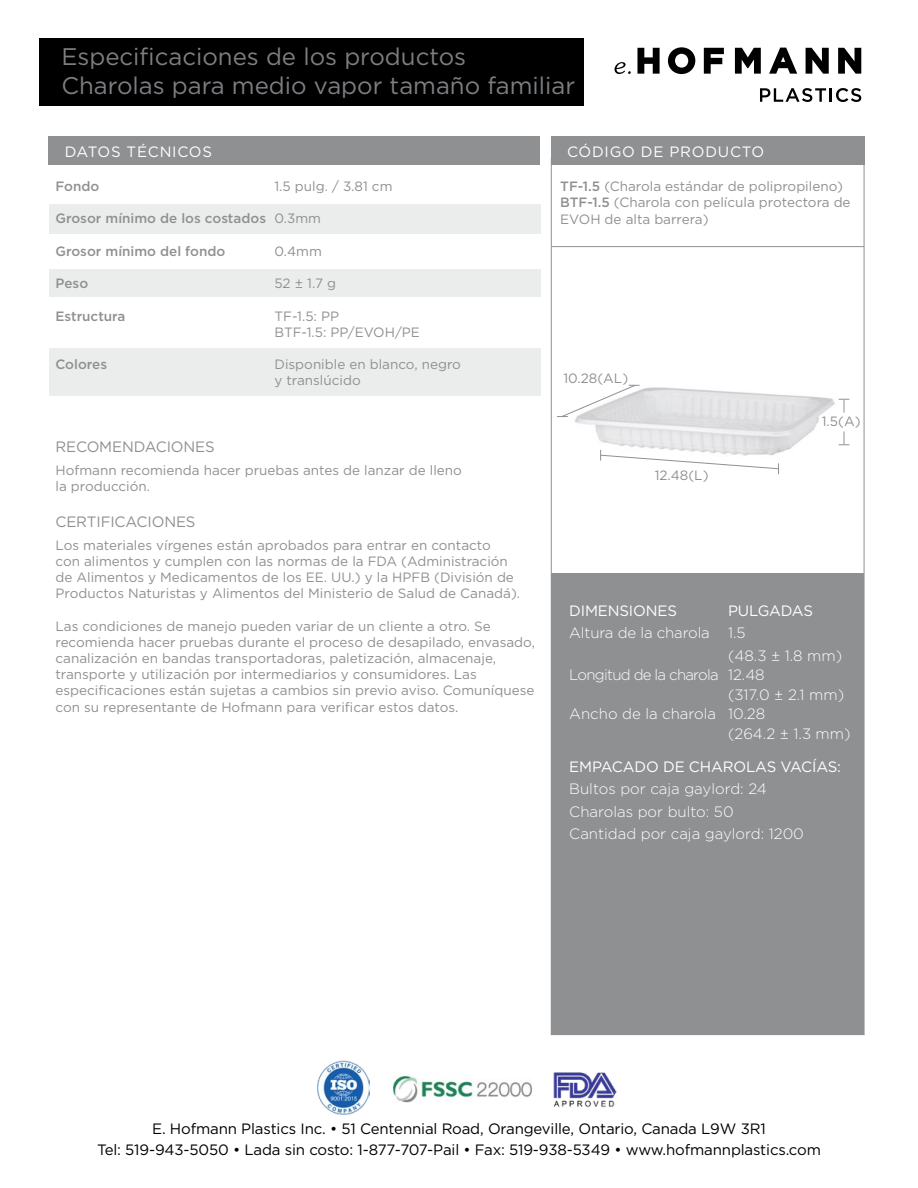
<style>
.page{position:relative;width:918px;height:1188px;background:#fff}
.page>*{position:absolute;margin:0;border:0;box-sizing:border-box;transform-origin:0 0}
.t1{font:24px/28.8px "Gotham";color:#7c7e81}
.t2{font:15px/21px "Gotham";letter-spacing:-.01em;color:#000;text-align:center}
.t3{font:300 15px/22.5px "Gotham";color:#fff}
.t4{font:15px "Gotham";letter-spacing:-.01em;color:#fff}
.t5{font:15px "Gotham";letter-spacing:-.01em;color:#8e9092}
.t6{font:300 15px "Gotham";letter-spacing:-.05em;color:#fff}
.t7{font:15px "Gotham";letter-spacing:.05em;color:#fff}
.t8{font:15px "Gotham";letter-spacing:.045em;color:#fff}
.t9{font:13.5px/16.2px "Gotham";color:#8e9092}
.t10{font:500 13.5px "Gotham";color:#8e9092}
.s1{font-weight:400}
.s2{font-weight:500}
</style>
<div class="page">
<svg style="left:637px;top:48px;width:23px;height:26px"></svg>
<svg style="left:668px;top:47px;width:27px;height:27px"></svg>
<svg style="left:704px;top:48px;width:20px;height:26px"></svg>
<svg style="left:735px;top:48px;width:26px;height:26px"></svg>
<svg style="left:769px;top:48px;width:28px;height:26px"></svg>
<svg style="left:806px;top:48px;width:23px;height:26px"></svg>
<svg style="left:838px;top:48px;width:23px;height:26px"></svg>
<svg style="left:615px;top:62px;width:16px;height:12px"></svg>
<svg style="left:760px;top:88px;width:101px;height:14px"></svg>
<img style="left:392px;top:1075px;width:140px;height:28px">
<img style="left:318px;top:1061px;width:52px;height:53px">
<div style="left:551px;top:136px;width:313px;height:29px;background:#8e9092"></div>
<div style="left:551px;top:573px;width:313px;height:461px;background:#8e9092"></div>
<img style="left:553px;top:1072px;width:64px;height:35px">
<hr style="left:551px;top:246px;width:313px;height:1px;background:#8e9092">
<div style="left:39px;top:38px;width:545px;height:68px;background:#000"></div>
<div style="left:49px;top:204px;width:492px;height:30px;background:#ebecec"></div>
<div style="left:49px;top:269px;width:492px;height:28px;background:#ebecec"></div>
<div style="left:49px;top:349px;width:492px;height:47px;background:#ebecec"></div>
<div style="left:49px;top:136px;width:491px;height:29px;background:#8e9092"></div>
<img style="left:574px;top:387px;width:274px;height:88px">
<svg style="left:600px;top:450px;width:179px;height:24px"></svg>
<svg style="left:839px;top:399px;width:10px;height:14px"></svg>
<svg style="left:839px;top:431px;width:10px;height:14px"></svg>
<svg style="left:557px;top:384px;width:83px;height:34px"></svg>
<h1 class="t1" style="left:61px;top:42px;width:515px">Especificaciones de los productos<br>Charolas para medio vapor tamaño familiar</h1>
<p class="t8" style="left:65px;top:142px;width:149px">DATOS TÉCNICOS</p>
<p class="t10" style="left:56px;top:177px;width:45px">Fondo</p>
<p class="t9" style="left:274px;top:178px;width:120px">1.5 pulg. / 3.81 cm</p>
<p class="t10" style="left:56px;top:210px;width:267px">Grosor mínimo de los costados <span class="s1">0.3mm</span></p>
<p class="t10" style="left:56px;top:242px;width:171px">Grosor mínimo del fondo</p>
<p class="t9" style="left:274px;top:243px;width:49px">0.4mm</p>
<p class="t10" style="left:56px;top:275px;width:34px">Peso</p>
<p class="t9" style="left:274px;top:275px;width:63px">52 ± 1.7 g</p>
<p class="t10" style="left:56px;top:307px;width:71px">Estructura</p>
<p class="t9" style="left:274px;top:307px;width:147px">TF-1.5: PP<br>BTF-1.5: PP/EVOH/PE</p>
<p class="t10" style="left:56px;top:356px;width:53px">Colores</p>
<p class="t9" style="left:274px;top:356px;width:188px">Disponible en blanco, negro y translúcido</p>
<p class="t5" style="left:56px;top:437px;width:161px">RECOMENDACIONES</p>
<p class="t9" style="left:56px;top:462px;width:408px">Hofmann recomienda hacer pruebas antes de lanzar de lleno la producción.</p>
<p class="t5" style="left:56px;top:512px;width:142px">CERTIFICACIONES</p>
<p class="t9" style="left:56px;top:536px;width:466px">Los materiales vírgenes están aprobados para entrar en contacto<br>con alimentos y cumplen con las normas de la FDA (Administración de Alimentos y Medicamentos de los EE. UU.) y la HPFB (División de Productos Naturistas y Alimentos del Ministerio de Salud de Canadá).</p>
<p class="t9" style="left:56px;top:617px;width:481px">Las condiciones de manejo pueden variar de un cliente a otro. Se recomienda hacer pruebas durante el proceso de desapilado, envasado, canalización en bandas transportadoras, paletización, almacenaje, transporte y utilización por intermediarios y consumidores. Las especificaciones están sujetas a cambios sin previo aviso. Comuníquese con su representante de Hofmann para verificar estos datos.</p>
<p class="t7" style="left:567px;top:142px;width:199px">CÓDIGO DE PRODUCTO</p>
<p class="t9" style="left:560px;top:178px;width:292px"><span class="s2">TF-1.5</span> (Charola estándar de polipropileno)<br><span class="s2">BTF-1.5</span> (Charola con película protectora de<br>EVOH de alta barrera)</p>
<p class="t9" style="left:563px;top:370px;width:66px">10.28(AL)</p>
<p class="t9" style="left:655px;top:466px;width:55px">12.48(L)</p>
<p class="t9" style="left:822px;top:412px;width:40px">1.5(A)</p>
<p class="t4" style="left:569px;top:601px;width:109px">DIMENSIONES</p>
<p class="t4" style="left:728px;top:601px;width:86px">PULGADAS</p>
<p class="t3" style="left:728px;top:622px;width:116px;text-indent:-159px">Altura de la charola 1.5<br>(48.3 ± 1.8 mm)</p>
<p class="t6" style="left:569px;top:666px;width:197px">Longitud de la charola 12.48</p>
<p class="t3" style="left:728px;top:683px;width:118px">(317.0 ± 2.1 mm)</p>
<p class="t3" style="left:569px;top:703px;width:197px">Ancho de la charola 10.28</p>
<p class="t3" style="left:728px;top:722px;width:124px">(264.2 ± 1.3 mm)</p>
<p class="t4" style="left:569px;top:757px;width:273px">EMPACADO DE CHAROLAS VACÍAS:</p>
<p class="t3" style="left:569px;top:778px;width:236px">Bultos por caja gaylord: 24<br>Charolas por bulto: 50<br>Cantidad por caja gaylord: 1200</p>
<p class="t2" style="left:97px;top:1118px;width:725px">E. Hofmann Plastics Inc. • 51 Centennial Road, Orangeville, Ontario, Canada L9W 3R1<br>Tel: 519-943-5050 • Lada sin costo: 1-877-707-Pail • Fax: 519-938-5349 • www.hofmannplastics.com</p>
</div>
